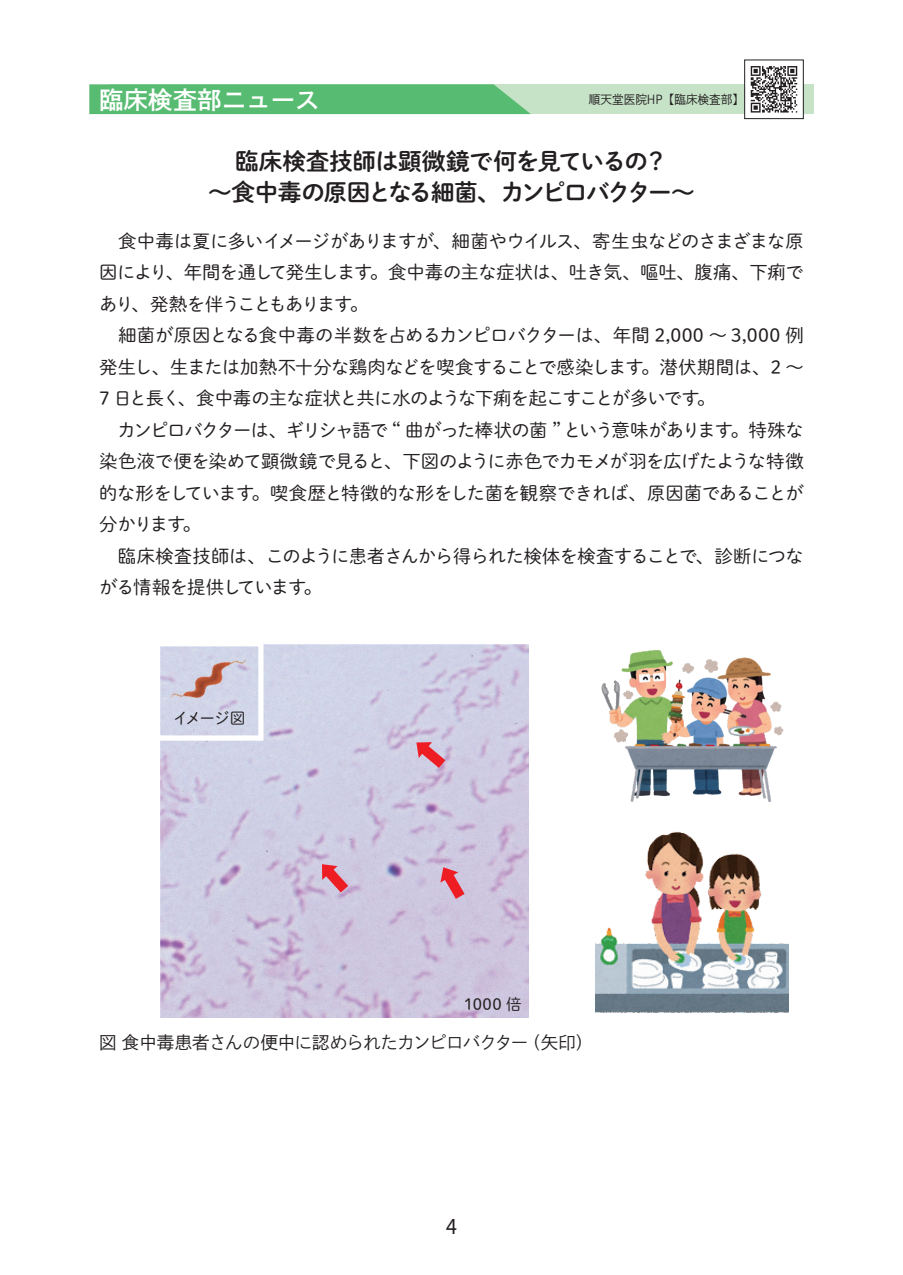
<style>
.page{position:relative;width:903px;height:1275px;background:#fff}
.page>*{position:absolute;margin:0;border:0;box-sizing:border-box;transform-origin:0 0}
.t1{font:24.5px "P Shuei Go Kin Std B";color:#fff}
.t2{font:23.62px/31.5px "P Shuei M Go Std B";letter-spacing:-.045em;color:#231f20;text-align:center}
.t3{font:23.1px "Myriad Pro";color:#231f20;scale:.91 1}
.t4{font:18.38px/31.5px "P Shuei M Go Std L";letter-spacing:-.045em;color:#231f20}
.t5{font:17.5px "P Shuei Go Kin Std L";letter-spacing:-.03em;color:#231f20}
.t6{font:15.75px "P Shuei M Go Std L";letter-spacing:-.04em;color:#231f20}
.t7{font:12.25px "P Shuei Go Kin Std L";color:#231f20;scale:.95 1}
</style>
<div class="page">
<div style="left:109px;top:84px;width:705px;height:30px;background:#c6e3c8"></div>
<svg style="left:89px;top:84px;width:442px;height:30px;background:#5dbe75"></svg>
<svg style="left:744px;top:59px;width:60px;height:60px"></svg>
<img style="left:601px;top:650px;width:183px;height:152px">
<img style="left:595px;top:832px;width:194px;height:181px">
<img style="left:160px;top:645px;width:369px;height:372px">
<svg style="left:416px;top:742px;width:29px;height:26px"></svg>
<svg style="left:322px;top:864px;width:26px;height:28px"></svg>
<svg style="left:440px;top:867px;width:24px;height:32px"></svg>
<svg style="left:160px;top:644px;width:106px;height:99px;background:#d4d2e1"></svg>
<h1 class="t1" style="left:99px;top:82px;width:222px">臨床検査部ニュース</h1>
<p class="t7" style="left:589px;top:91px;width:165px">順天堂医院HP【臨床検査部】</p>
<p class="t2" style="left:208px;top:144px;width:488px">臨床検査技師は顕微鏡で何を見ているの？<br>～食中毒の原因となる細菌、カンピロバクター～</p>
<p class="t4" style="left:99px;top:225px;width:706px">　食中毒は夏に多いイメージがありますが、細菌やウイルス、寄生虫などのさまざまな原因により、年間を通して発生します。食中毒の主な症状は、吐き気、嘔吐、腹痛、下痢であり、発熱を伴うこともあります。<br>　細菌が原因となる食中毒の半数を占めるカンピロバクターは、年間 2,000 ～ 3,000 例発生し、生または加熱不十分な鶏肉などを喫食することで感染します。潜伏期間は、2 ～7 日と長く、食中毒の主な症状と共に水のような下痢を起こすことが多いです。<br>　カンピロバクターは、ギリシャ語で “ 曲がった棒状の菌 ” という意味があります。特殊な染色液で便を染めて顕微鏡で見ると、下図のように赤色でカモメが羽を広げたような特徴的な形をしています。喫食歴と特徴的な形をした菌を観察できれば、原因菌であることが分かります。<br>　臨床検査技師は、このように患者さんから得られた検体を検査することで、診断につながる情報を提供しています。</p>
<p class="t6" style="left:173px;top:706px;width:74px">イメージ図</p>
<p class="t6" style="left:464px;top:993px;width:59px">1000 倍</p>
<p class="t5" style="left:99px;top:1031px;width:495px">図 食中毒患者さんの便中に認められたカンピロバクター（矢印）</p>
<p class="t3" style="left:446px;top:1212px;width:13px">4</p>
</div>
